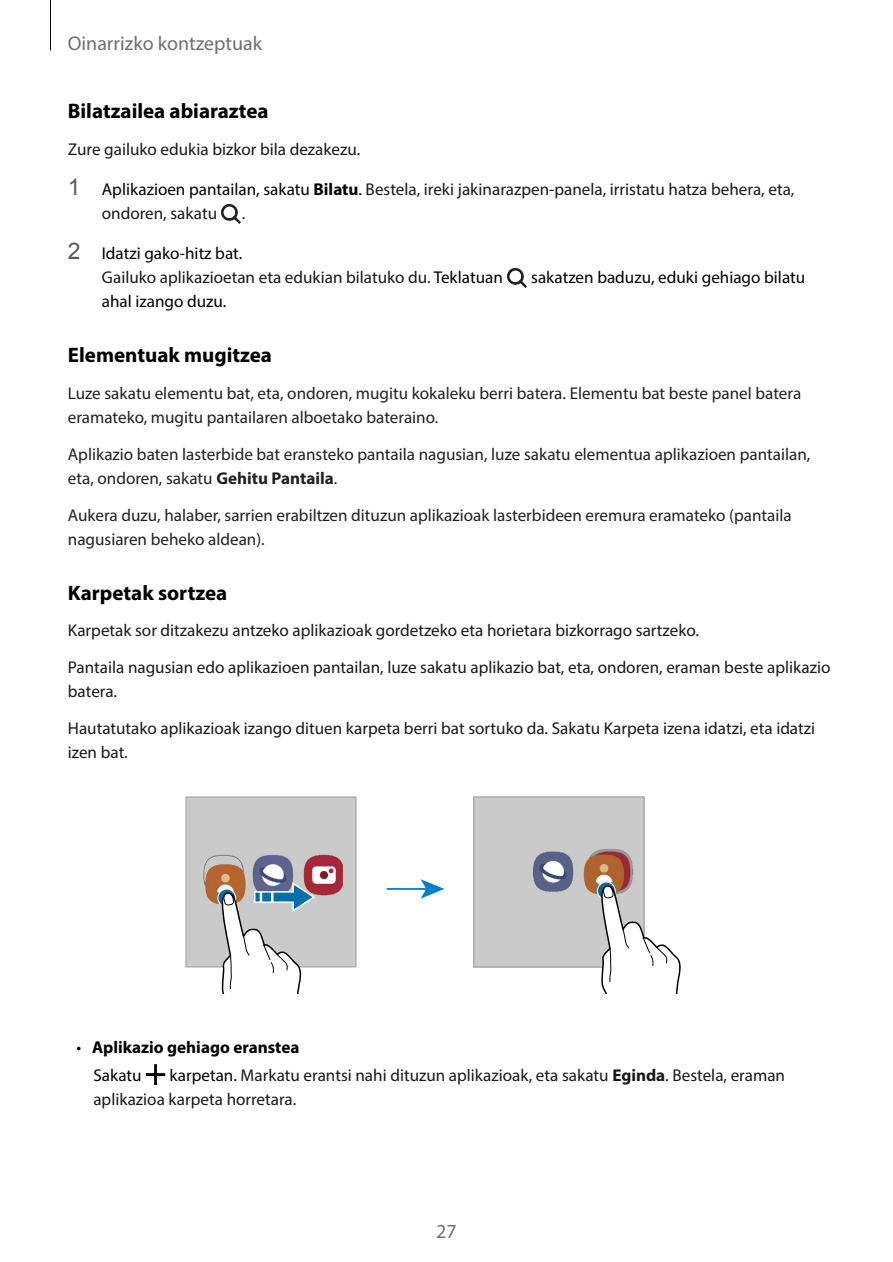
<style>
.page{position:relative;width:893px;height:1262px;background:#fff}
.page>*{position:absolute;margin:0;border:0;box-sizing:border-box;transform-origin:0 0}
.t1{font:700 21px "Myriad Pro";color:#000}
.t2{font:19.95px "Myriad Pro";color:#6d6f71}
.t3{font:19.95px "Myriad Pro";color:#707172}
.t4{font:17.1px/24px "Myriad Pro";color:#1a171b}
.t5{font:17.1px/24px "Myriad Pro";color:#231f20}
.t6{font:17.1px "Myriad Pro";color:#000}
.t7{font:700 17.1px/28.2px "Myriad Pro";color:#000}
.s1{font-family:"Arial";font-size:22.8px;color:#58585a}
.s2{color:#000}
.s3{font-weight:700;color:#000}
.s4{font-weight:700}
.s5{font-weight:400}
</style>
<div class="page">
<img style="left:221px;top:204px;width:20px;height:20px">
<img style="left:507px;top:269px;width:20px;height:19px">
<img style="left:145px;top:1065px;width:21px;height:19px">
<hr style="left:50px;top:0;width:1px;height:50px;background:#000">
<hr style="left:387px;top:888px;width:40px;height:1px;background:#0081c7">
<svg style="left:420px;top:879px;width:24px;height:19px"></svg>
<svg style="left:473px;top:796px;width:208px;height:197px"></svg>
<svg style="left:185px;top:796px;width:172px;height:197px"></svg>
<p class="t2" style="left:68px;top:31px;width:196px">Oinarrizko kontzeptuak</p>
<p class="t1" style="left:68px;top:97px;width:202px">Bilatzailea abiaraztea</p>
<p class="t4" style="left:68px;top:137px;width:294px">Zure gailuko edukia bizkor bila dezakezu.</p>
<p class="t4" style="left:102px;top:177px;width:694px;text-indent:-34px"><span class="s1">1</span> <span class="s2">Aplikazioen pantailan, sakatu</span> <span class="s3">Bilatu</span><span class="s2">.</span> Bestela, ireki jakinarazpen-panela, irristatu hatza behera, eta, ondoren, sakatu</p>
<p class="t4" style="left:242px;top:201px;width:5px">.</p>
<p class="t4" style="left:102px;top:241px;width:402px;text-indent:-34px"><span class="s1">2</span> <span class="s2">Idatzi gako-hitz bat.<br></span>Gailuko aplikazioetan eta edukian bilatuko du. <span class="s2">Teklatuan</span></p>
<p class="t6" style="left:531px;top:267px;width:275px">sakatzen baduzu, eduki gehiago bilatu</p>
<p class="t6" style="left:102px;top:291px;width:126px">ahal izango duzu.</p>
<p class="t1" style="left:68px;top:341px;width:206px">Elementuak mugitzea</p>
<p class="t5" style="left:68px;top:381px;width:735px">Luze sakatu elementu bat, eta, ondoren, mugitu kokaleku berri batera. Elementu bat beste panel batera eramateko, mugitu pantailaren alboetako bateraino.</p>
<p class="t5" style="left:68px;top:442px;width:744px">Aplikazio baten lasterbide bat eransteko pantaila nagusian, luze sakatu elementua aplikazioen pantailan, eta, ondoren, sakatu <span class="s4">Gehitu Pantaila</span>.</p>
<p class="t5" style="left:68px;top:502px;width:725px">Aukera duzu, halaber, sarrien erabiltzen dituzun aplikazioak lasterbideen eremura eramateko (pantaila nagusiaren beheko aldean).</p>
<p class="t1" style="left:68px;top:579px;width:161px">Karpetak sortzea</p>
<p class="t4" style="left:68px;top:612px;width:764px;line-height:36.8px">Karpetak sor ditzakezu antzeko aplikazioak gordetzeko eta horietara bizkorrago sartzeko.<br>Pantaila nagusian edo aplikazioen pantailan, luze sakatu aplikazio bat, eta, ondoren, eraman beste aplikazio</p>
<p class="t4" style="left:68px;top:672px;width:748px;line-height:36.8px">batera.<br>Hautatutako aplikazioak izango dituen karpeta berri bat sortuko da. Sakatu Karpeta izena idatzi, eta idatzi</p>
<p class="t4" style="left:68px;top:740px;width:61px">izen bat.</p>
<p class="t7" style="left:93px;top:1032px;width:207px;text-indent:-17px"><span class="s5">•</span> Aplikazio gehiago eranstea<br><span class="s5">Sakatu</span></p>
<p class="t4" style="left:93px;top:1063px;width:693px;text-indent:76px"><span class="s2">karpetan.</span> Markatu erantsi nahi dituzun aplikazioak, eta sakatu <span class="s4">Eginda</span>. Bestela, eraman aplikazioa karpeta horretara.</p>
<p class="t3" style="left:436px;top:1218px;width:22px">27</p>
</div>
